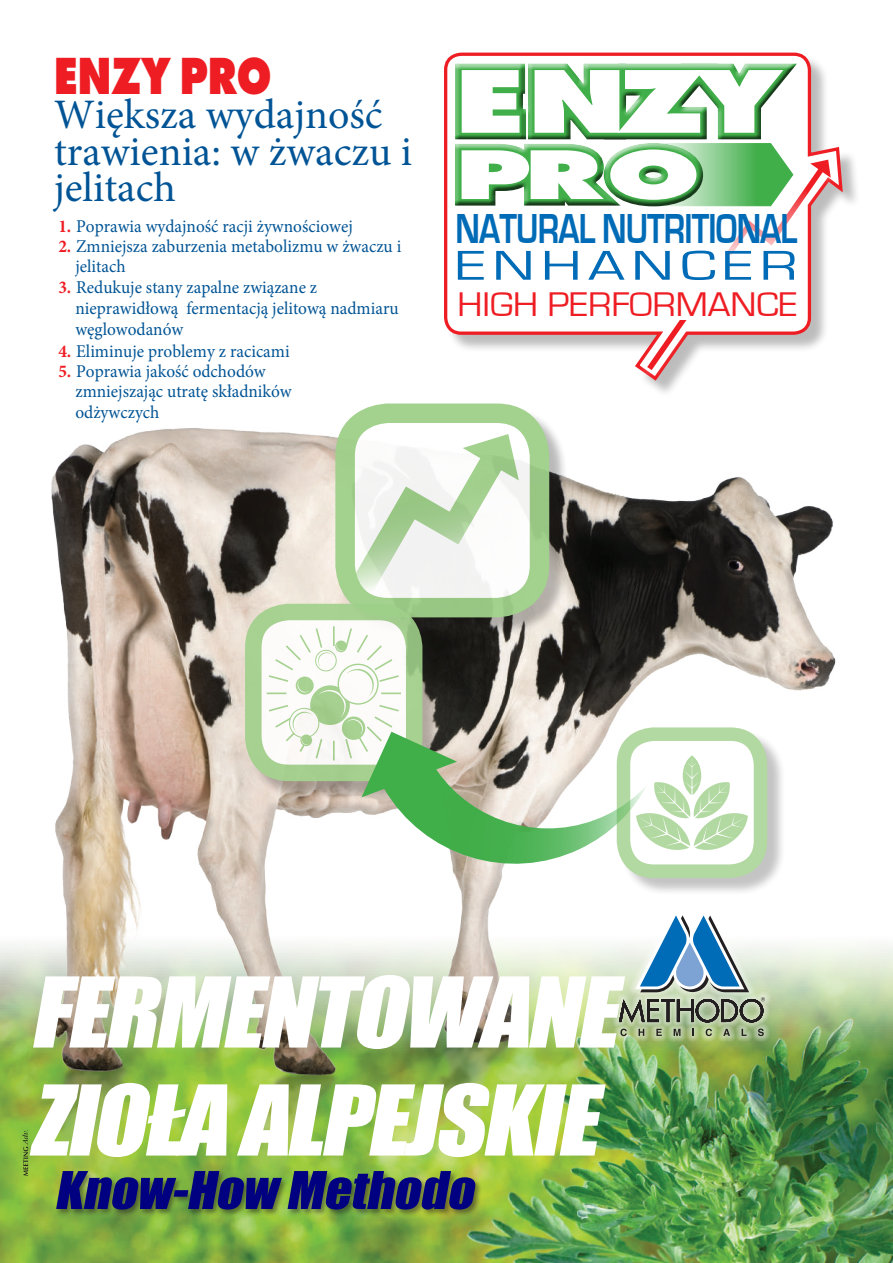
<style>
.page{position:relative;width:893px;height:1263px;background:#fff}
.page>*{position:absolute;margin:0;border:0;box-sizing:border-box;transform-origin:0 0}
.t1{font:italic 90px/108px "Impact";color:#fff;scale:1.08 1}
.t2{font:800 83.1px "Futura Std";color:#fff;scale:1.35 1}
.t3{font:800 64.65px "Futura Std";color:#fff;scale:1.6 1}
.t4{font:italic 48px "Impact";color:#000080;scale:1.08 1}
.t5{font:800 48px "Futura Std";color:#ee1d23;scale:.8 1}
.t6{font:700 43.2px "Eurostile";letter-spacing:-.025em;color:#006bb6;scale:.77 1}
.t7{font:43.2px "Eurostile";letter-spacing:.11em;color:#006bb6;scale:1.4 1}
.t8{font:42px/36.8px "Minion Pro";color:#005495}
.t9{font:35.25px "Eurostile";color:#ee1d23;scale:1.06 1}
.t10{font:18px/20.7px "Minion Pro";color:#005495;scale:.96 1}
.s1{font-weight:700;color:#ee1d23}
</style>
<div class="page">
<img style="left:1px;top:428px;width:876px;height:835px">
<div style="left:619px;top:730px;width:167px;height:166px;background:#231f20;opacity:.33"></div>
<svg style="left:623px;top:734px;width:137px;height:137px"></svg>
<div style="left:617px;top:727px;width:150px;height:151px;border:14px solid #9fd08a;border-radius:30px"></div>
<div style="left:338px;top:406px;width:230px;height:230px;background:#231f20;opacity:.33"></div>
<svg style="left:345px;top:413px;width:194px;height:195px"></svg>
<div style="left:335px;top:403px;width:214px;height:214px;border:20px solid #9fd08a;border-radius:43px"></div>
<svg style="left:321px;top:432px;width:209px;height:181px"></svg>
<div style="left:247px;top:606px;width:194px;height:194px;background:#231f20;opacity:.33"></div>
<svg style="left:253px;top:612px;width:161px;height:161px"></svg>
<div style="left:245px;top:604px;width:177px;height:177px;border:16px solid #9fd08a;border-radius:36px"></div>
<svg style="left:267px;top:626px;width:481px;height:257px"></svg>
<svg style="left:613px;top:903px;width:158px;height:139px"></svg>
<svg style="left:619px;top:909px;width:146px;height:113px"></svg>
<svg style="left:620px;top:1029px;width:7px;height:7px"></svg>
<svg style="left:638px;top:1029px;width:6px;height:7px"></svg>
<svg style="left:656px;top:1029px;width:6px;height:7px"></svg>
<svg style="left:674px;top:1029px;width:6px;height:7px"></svg>
<svg style="left:692px;top:1029px;width:2px;height:7px"></svg>
<svg style="left:706px;top:1029px;width:6px;height:7px"></svg>
<svg style="left:723px;top:1029px;width:7px;height:7px"></svg>
<svg style="left:742px;top:1029px;width:5px;height:7px"></svg>
<svg style="left:758px;top:1028px;width:6px;height:8px"></svg>
<svg style="left:444px;top:58px;width:401px;height:325px"></svg>
<div style="left:639px;top:151px;width:201px;height:228px;background:#fff"></div>
<svg style="left:448px;top:52px;width:383px;height:324px"></svg>
<div style="left:449px;top:138px;width:255px;height:71px;background:#fff;opacity:.75"></div>
<div style="left:450px;top:154px;width:259px;height:58px;background:#231f20;opacity:.75"></div>
<div style="left:55px;top:1170px;width:428px;height:47px;background:#231f20;opacity:.5"></div>
<h3 class="t5" style="left:54px;top:45px;width:273px">ENZY PRO</h3>
<h3 class="t8" style="left:54px;top:96px;width:360px">Większa wydajność trawienia: w żwaczu i jelitach</h3>
<p class="t10" style="left:58px;top:216px;width:308px"><span class="s1">1.</span> Poprawia wydajność racji żywnościowej</p>
<p class="t10" style="left:75px;top:236px;width:341px;text-indent:-17px"><span class="s1">2.</span> Zmniejsza zaburzenia metabolizmu w żwaczu i jelitach</p>
<p class="t10" style="left:75px;top:277px;width:338px;line-height:21.1px;text-indent:-17px"><span class="s1">3.</span> Redukuje stany zapalne związane z nieprawidłową fermentacją jelitową nadmiaru węglowodanów</p>
<p class="t10" style="left:58px;top:341px;width:242px"><span class="s1">4.</span> Eliminuje problemy z racicami</p>
<p class="t10" style="left:75px;top:360px;width:227px;text-indent:-17px"><span class="s1">5.</span> Poprawia jakość odchodów zmniejszając utratę składników odżywczych</p>
<h2 class="t2" style="left:455px;top:49px;width:244px">ENZY</h2>
<h3 class="t3" style="left:455px;top:134px;width:155px">PRO</h3>
<h3 class="t6" style="left:456px;top:205px;width:445px">NATURAL NUTRITIONAL</h3>
<h3 class="t7" style="left:456px;top:242px;width:246px">ENHANCER</h3>
<h3 class="t9" style="left:457px;top:286px;width:322px">HIGH PERFORMANCE</h3>
<h1 class="t1" style="left:29px;top:956px;width:567px">FERMENTOWANE<br>ZIOŁAALPEJSKIE</h1>
<h3 class="t4" style="left:54px;top:1153px;width:401px">Know-How Methodo</h3>
</div>
